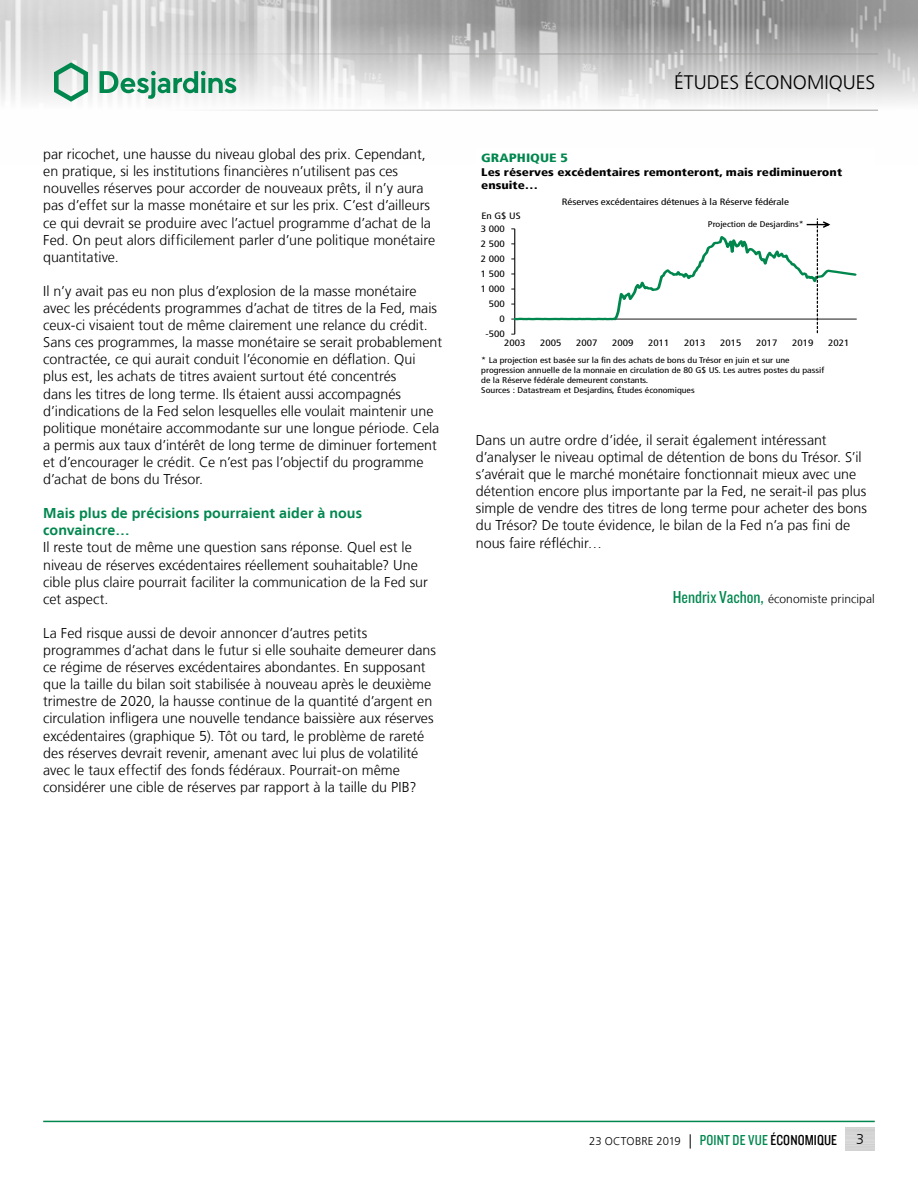
<style>
.page{position:relative;width:918px;height:1188px;background:#fff}
.page>*{position:absolute;margin:0;border:0;box-sizing:border-box;transform-origin:0 0}
.t1{font:300 19.5px "Frutiger LT";color:#000}
.t2{font:300 14.25px/17.1px "Frutiger LT";color:#000}
.t3{font:700 14.25px/17.1px "Frutiger LT";letter-spacing:.005em;color:#00874e}
.t4{font:300 12px "Frutiger LT";letter-spacing:.005em;color:#000}
.t5{font:900 condensed 12px "Frutiger LT";color:#00874e;scale:1.2 1}
.t6{font:300 11.25px "Frutiger LT";letter-spacing:.01em;color:#000}
.t7{font:900 condensed 11.1px/13.2px "Frutiger LT";color:#000;scale:1.2 1}
.t8{font:condensed 9.3px "Frutiger LT";color:#000;scale:1.2 1}
.t9{font:condensed 9.15px "Frutiger LT";color:#000;scale:1.2 1}
.t10{font:condensed 8.25px/9.9px "Frutiger LT";color:#000;scale:1.2 1}
.s1{font-family:"Knockout 29 Junior Ltweight";font-weight:400;font-size:18px;color:#00874e}
.s2{font-size:14.25px}
.s3{font-family:"Knockout 29 Junior Ltweight";font-weight:400;font-size:15px;color:#00874e}
.s4{font-family:"Knockout 29 Junior Ltweight";font-weight:400;font-size:15px}
</style>
<div class="page">
<img style="left:0;top:0;width:918px;height:110px">
<hr style="left:0;top:54px;width:878px;height:1px;background:#9d9d9c">
<hr style="left:0;top:110px;width:878px;height:1px;background:#9d9d9c">
<svg style="left:54px;top:62px;width:34px;height:40px"></svg>
<svg style="left:100px;top:71px;width:136px;height:28px"></svg>
<hr style="left:43px;top:1121px;width:832px;height:1px;background:#00874e">
<svg style="left:511px;top:219px;width:346px;height:116px"></svg>
<p class="t2" style="left:43px;top:146px;width:394px">par ricochet, une hausse du niveau global des prix. Cependant, en pratique, si les institutions financières n’utilisent pas ces nouvelles réserves pour accorder de nouveaux prêts, il n’y aura pas d’effet sur la masse monétaire et sur les prix. C’est d’ailleurs ce qui devrait se produire avec l’actuel programme d’achat de la Fed. On peut alors difficilement parler d’une politique monétaire quantitative.</p>
<p class="t2" style="left:43px;top:283px;width:400px">Il n’y avait pas eu non plus d’explosion de la masse monétaire avec les précédents programmes d’achat de titres de la Fed, mais ceux-ci visaient tout de même clairement une relance du crédit.<br>Sans ces programmes, la masse monétaire se serait probablement contractée, ce qui aurait conduit l’économie en déflation. Qui plus est, les achats de titres avaient surtout été concentrés<br>dans les titres de long terme. Ils étaient aussi accompagnés d’indications de la Fed selon lesquelles elle voulait maintenir une politique monétaire accommodante sur une longue période. Cela a permis aux taux d’intérêt de long terme de diminuer fortement et d’encourager le crédit. Ce n’est pas l’objectif du programme d’achat de bons du Trésor.</p>
<p class="t3" style="left:43px;top:505px;width:320px">Mais plus de précisions pourraient aider à nous convaincre…</p>
<p class="t2" style="left:43px;top:539px;width:386px">Il reste tout de même une question sans réponse. Quel est le niveau de réserves excédentaires réellement souhaitable? Une cible plus claire pourrait faciliter la communication de la Fed sur cet aspect.</p>
<p class="t2" style="left:43px;top:625px;width:394px">La Fed risque aussi de devoir annoncer d’autres petits programmes d’achat dans le futur si elle souhaite demeurer dans ce régime de réserves excédentaires abondantes. En supposant que la taille du bilan soit stabilisée à nouveau après le deuxième trimestre de 2020, la hausse continue de la quantité d’argent en circulation infligera une nouvelle tendance baissière aux réserves excédentaires (graphique 5). Tôt ou tard, le problème de rareté des réserves devrait revenir, amenant avec lui plus de volatilité avec le taux effectif des fonds fédéraux. Pourrait-on même considérer une cible de réserves par rapport à la taille du PIB?</p>
<h1 class="t1" style="left:674px;top:72px;width:203px">ÉTUDES ÉCONOMIQUES</h1>
<p class="t5" style="left:481px;top:151px;width:74px">GRAPHIQUE 5</p>
<p class="t7" style="left:481px;top:166px;width:302px">Les réserves excédentaires remonteront, mais rediminueront ensuite…</p>
<p class="t9" style="left:481px;top:211px;width:34px">En G$ US</p>
<p class="t8" style="left:481px;top:223px;width:21px">3 000</p>
<p class="t9" style="left:481px;top:238px;width:21px">2 500</p>
<p class="t9" style="left:481px;top:253px;width:21px">2 000</p>
<p class="t9" style="left:481px;top:268px;width:21px">1 500</p>
<p class="t9" style="left:481px;top:283px;width:21px">1 000</p>
<p class="t8" style="left:489px;top:298px;width:15px">500</p>
<p class="t9" style="left:499px;top:313px;width:6px">0</p>
<p class="t9" style="left:486px;top:328px;width:18px">-500</p>
<p class="t9" style="left:562px;top:197px;width:191px">Réserves excédentaires détenues à la Réserve fédérale</p>
<p class="t10" style="left:708px;top:220px;width:81px">Projection de Desjardins*</p>
<p class="t9" style="left:504px;top:337px;width:19px">2003</p>
<p class="t9" style="left:540px;top:337px;width:19px">2005</p>
<p class="t9" style="left:576px;top:337px;width:19px">2007</p>
<p class="t9" style="left:612px;top:337px;width:19px">2009</p>
<p class="t9" style="left:648px;top:337px;width:19px">2011</p>
<p class="t9" style="left:684px;top:337px;width:19px">2013</p>
<p class="t9" style="left:720px;top:337px;width:19px">2015</p>
<p class="t9" style="left:756px;top:337px;width:19px">2017</p>
<p class="t9" style="left:792px;top:337px;width:19px">2019</p>
<p class="t9" style="left:828px;top:337px;width:19px">2021</p>
<p class="t10" style="left:481px;top:355px;width:287px">* La projection est basée sur la fin des achats de bons du Trésor en juin et sur une progression annuelle de la monnaie en circulation de 80 G$ US. Les autres postes du passif de la Réserve fédérale demeurent constants.<br>Sources : Datastream et Desjardins, Études économiques</p>
<p class="t2" style="left:476px;top:432px;width:393px">Dans un autre ordre d’idée, il serait également intéressant d’analyser le niveau optimal de détention de bons du Trésor. S’il s’avérait que le marché monétaire fonctionnait mieux avec une détention encore plus importante par la Fed, ne serait-il pas plus simple de vendre des titres de long terme pour acheter des bons du Trésor? De toute évidence, le bilan de la Fed n’a pas fini de nous faire réfléchir…</p>
<p class="t4" style="left:673px;top:592px;width:203px"><span class="s1">Hendrix Vachon,</span> économiste principal</p>
<p class="t6" style="left:589px;top:1135px;width:249px">23 OCTOBRE 2019 <span class="s2">|</span> <span class="s3">POINT DE VUE</span> <span class="s4">ÉCONOMIQUE</span></p>
<p class="t2" style="left:856px;top:1131px;width:9px">3</p>
</div>
